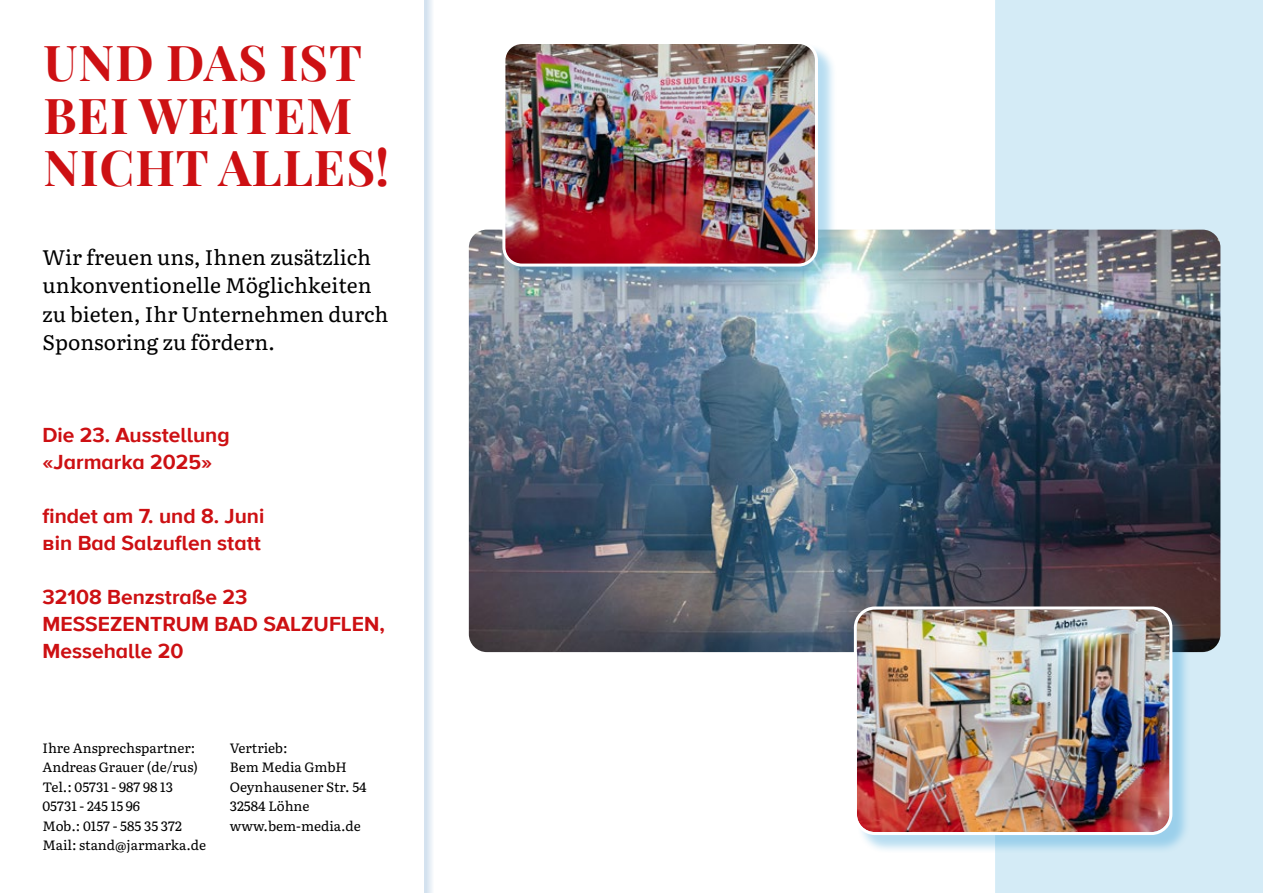
<style>
.page{position:relative;width:1263px;height:893px;background:#fff}
.page>*{position:absolute;margin:0;border:0;box-sizing:border-box;transform-origin:0 0}
.t1{font:700 49.5px/52.5px "Playfair Display";letter-spacing:.02em;color:#cd1013}
.t2{font:700 21px/27px "Proxima Nova A";color:#cd1013}
.t3{font:21px/28.5px "Literata";color:#000}
.t4{font:13.5px/19.5px "Literata";color:#000}
</style>
<div class="page">
<div style="left:995px;top:0;width:268px;height:893px;background:#d4ebf6"></div>
<svg style="left:424px;top:0;width:8px;height:893px;background:#dee8f2"></svg>
<img style="left:469px;top:230px;width:751px;height:422px">
<div style="left:505px;top:43px;width:332px;height:242px;background:#2799d6;opacity:.33"></div>
<img style="left:504px;top:43px;width:312px;height:222px">
<div style="left:502px;top:41px;width:316px;height:226px;border:3px solid #fff;border-radius:18px"></div>
<div style="left:856px;top:609px;width:335px;height:245px;background:#2799d6;opacity:.33"></div>
<img style="left:857px;top:609px;width:312px;height:223px">
<div style="left:854px;top:606px;width:318px;height:229px;border:3px solid #fff;border-radius:20px"></div>
<h1 class="t1" style="left:44px;top:32px;width:347px">UND DAS IST<br>BEI WEITEM<br>NICHT ALLES!</h1>
<h2 class="t3" style="left:43px;top:242px;width:347px">Wir freuen uns, Ihnen zusätzlich unkonventionelle Möglichkeiten zu bieten, Ihr Unternehmen durch<br>Sponsoring zu fördern.</h2>
<h2 class="t2" style="left:43px;top:422px;width:189px">Die 23. Ausstellung «Jarmarka 2025»</h2>
<h2 class="t2" style="left:43px;top:503px;width:223px">findet am 7. und 8. Juni вin Bad Salzuflen statt</h2>
<h2 class="t2" style="left:43px;top:584px;width:344px">32108 Benzstraße 23<br>MESSEZENTRUM BAD SALZUFLEN,<br>Messehalle 20</h2>
<p class="t4" style="left:43px;top:737px;width:165px">Ihre Ansprechspartner:<br>Andreas Grauer (de/rus)<br>Tel.: 05731 - 987 98 13<br>05731 - 245 15 96<br>Mob.: 0157 - 585 35 372<br>Mail: stand@jarmarka.de</p>
<p class="t4" style="left:230px;top:737px;width:138px">Vertrieb:<br>Bem Media GmbH<br>Oeynhausener Str. 54<br>32584 Löhne www.bem-media.de</p>
</div>
